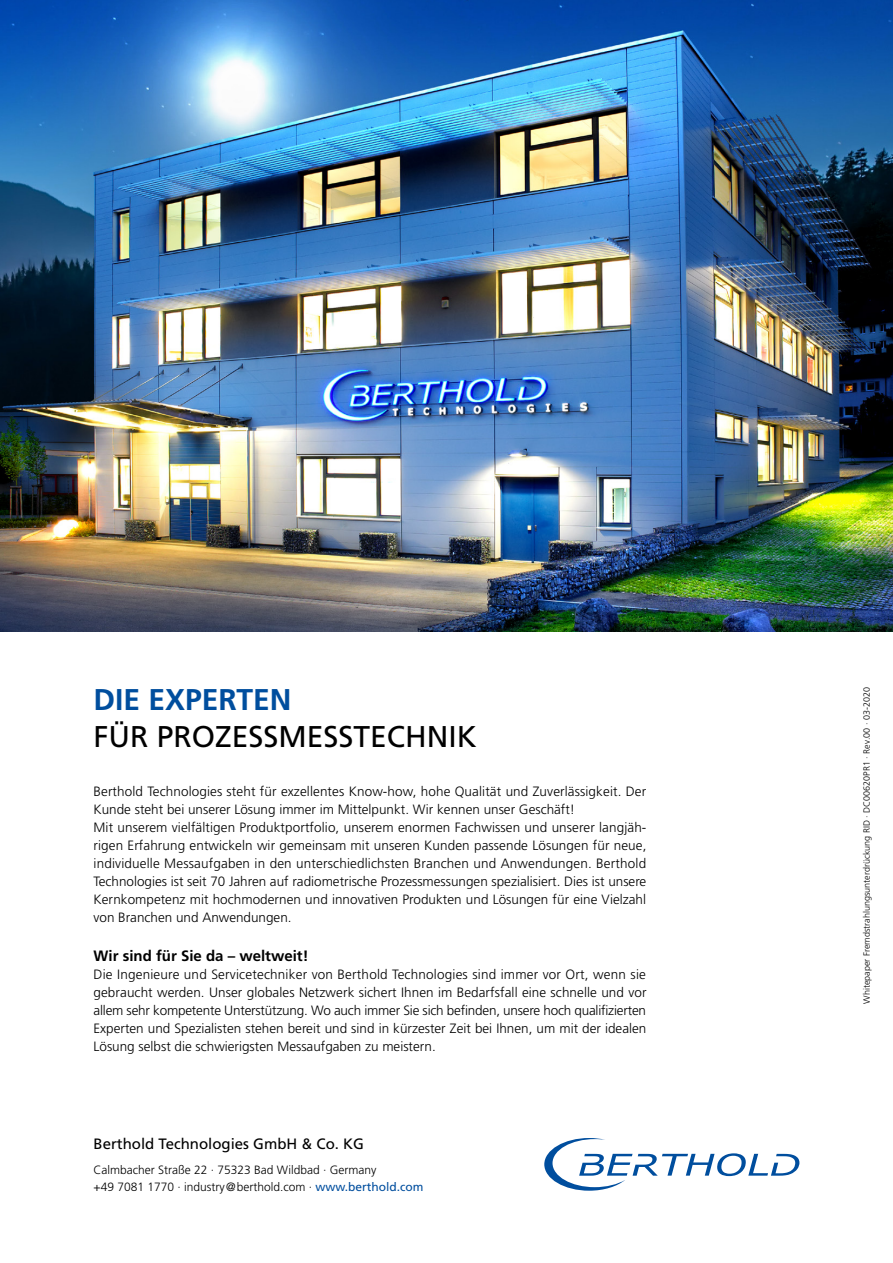
<style>
.page{position:relative;width:893px;height:1263px;background:#fff}
.page>*{position:absolute;margin:0;border:0;box-sizing:border-box;transform-origin:0 0}
.t1{font:30px "Frutiger LT Std";color:#000}
.t2{font:700 30px "Frutiger LT Std";color:#004e9e}
.t3{font:15px "Frutiger LT Std";color:#000}
.t4{font:700 15px "Frutiger LT Std";color:#000}
.t5{font:300 13.5px/18px "Frutiger LT Std";letter-spacing:.005em;color:#000}
.t6{font:300 12px/16.5px "Frutiger LT Std";color:#000}
.t7{font:300 9px "Frutiger LT Std";color:#000}
.s1{font-weight:400;color:#004e9e}
</style>
<div class="page">
<img style="left:0;top:0;width:893px;height:631px">
<svg style="left:544px;top:1138px;width:255px;height:53px"></svg>
<h1 class="t2" style="left:94px;top:682px;width:199px">DIE EXPERTEN</h1>
<h1 class="t1" style="left:94px;top:719px;width:385px">FÜR PROZESSMESSTECHNIK</h1>
<p class="t5" style="left:94px;top:783px;width:554px">Berthold Technologies steht für exzellentes Know-how, hohe Qualität und Zuverlässigkeit. Der Kunde steht bei unserer Lösung immer im Mittelpunkt. Wir kennen unser Geschäft!<br>Mit unserem vielfältigen Produktportfolio, unserem enormen Fachwissen und unserer langjäh&shy;rigen Erfahrung entwickeln wir gemeinsam mit unseren Kunden passende Lösungen für neue, individuelle Messaufgaben in den unterschiedlichsten Branchen und Anwendungen. Berthold Technologies ist seit 70 Jahren auf radiometrische Prozessmessungen spezialisiert. Dies ist unsere Kernkompetenz mit hochmodernen und innovativen Produkten und Lösungen für eine Vielzahl von Branchen und Anwendungen.</p>
<p class="t4" style="left:94px;top:947px;width:217px">Wir sind für Sie da – weltweit!</p>
<p class="t5" style="left:94px;top:966px;width:554px;text-align:justify">Die Ingenieure und Servicetechniker von Berthold Technologies sind immer vor Ort, wenn sie gebraucht werden. Unser globales Netzwerk sichert Ihnen im Bedarfsfall eine schnelle und vor allem sehr kompetente Unterstützung. Wo auch immer Sie sich befinden, unsere hoch qualifizierten Experten und Spezialisten stehen bereit und sind in kürzester Zeit bei Ihnen, um mit der idealen Lösung selbst die schwierigsten Messaufgaben zu meistern.</p>
<p class="t3" style="left:94px;top:1135px;width:272px">Berthold Technologies GmbH &amp; Co. KG</p>
<p class="t6" style="left:94px;top:1162px;width:331px">Calmbacher Straße 22 · 75323 Bad Wildbad · Germany<br>+49 7081 1770 · industry@berthold.com · <span class="s1">www.berthold.com</span></p>
<p class="t7" style="left:862px;top:1003px;width:318px;rotate:-90deg">Whitepaper Fremdstrahlungsunterdrückung RID · DC00620PR1 · Rev.00 · 03-2020</p>
</div>
